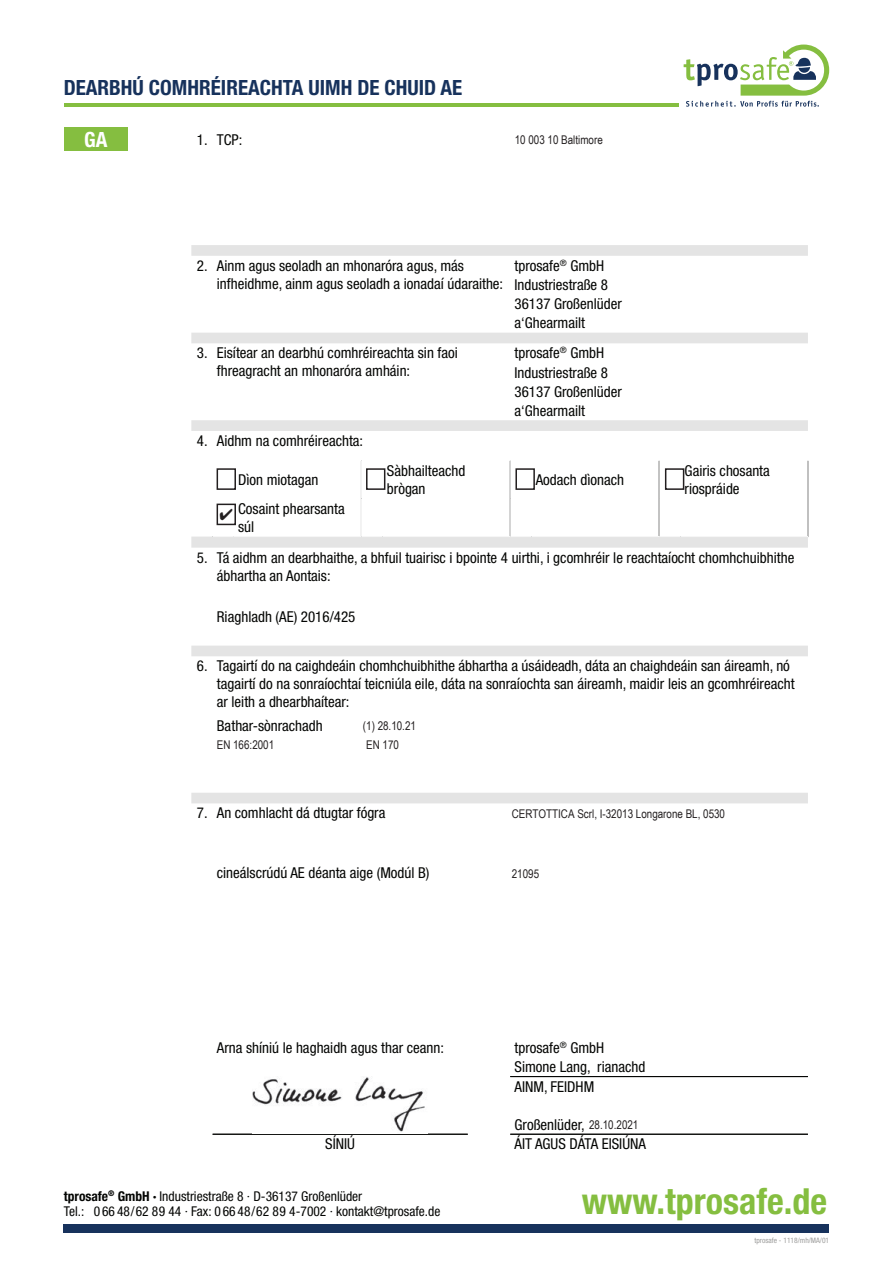
<style>
.page{position:relative;width:893px;height:1263px;background:#fff}
.page>*{position:absolute;margin:0;border:0;box-sizing:border-box;transform-origin:0 0}
.t1{font:700 condensed 36px "Helvetica Neue LTW1 G";color:#85be40}
.t2{font:700 condensed 21px "Helvetica Neue LTW1 G";color:#17325c}
.t3{font:700 condensed 21px "Helvetica Neue LTW1 G";color:#fff}
.t4{font:condensed 15px/18px "Helvetica Neue LTW1 G";color:#040503}
.t5{font:condensed 13.5px/15px "Helvetica Neue LTW1 G";color:#040503}
.t6{font:12px "Arial Narrow";color:#231f20}
.t7{font:condensed 7.5px "Helvetica Neue LTW1 G";color:#9d9d9c}
.s1{font-weight:700}
</style>
<div class="page">
<hr style="left:64px;top:103px;width:614px;height:4px;background:#85be40">
<svg style="left:684px;top:45px;width:145px;height:62px"></svg>
<div style="left:64px;top:1225px;width:765px;height:8px;background:#17325c"></div>
<div style="left:64px;top:128px;width:64px;height:23px;background:#85be40"></div>
<svg style="left:191px;top:245px;width:617px;height:558px"></svg>
<hr style="left:361px;top:461px;width:1px;height:38px;background:#fff">
<hr style="left:361px;top:499px;width:1px;height:37px;background:#fff">
<svg style="left:213px;top:536px;width:21px;height:1px"></svg>
<hr style="left:234px;top:536px;width:127px;height:1px;background:#fff">
<hr style="left:510px;top:461px;width:1px;height:38px;background:#fff">
<hr style="left:510px;top:499px;width:1px;height:37px;background:#fff">
<svg style="left:361px;top:536px;width:22px;height:1px"></svg>
<hr style="left:383px;top:536px;width:127px;height:1px;background:#fff">
<hr style="left:659px;top:461px;width:1px;height:38px;background:#fff">
<hr style="left:659px;top:499px;width:1px;height:37px;background:#fff">
<svg style="left:510px;top:536px;width:21px;height:1px"></svg>
<hr style="left:531px;top:536px;width:128px;height:1px;background:#fff">
<hr style="left:807px;top:461px;width:1px;height:38px;background:#fff">
<hr style="left:807px;top:499px;width:1px;height:37px;background:#fff">
<svg style="left:659px;top:536px;width:21px;height:1px"></svg>
<hr style="left:680px;top:536px;width:128px;height:1px;background:#fff">
<hr style="left:213px;top:1134px;width:255px;height:1px;background:#040503">
<hr style="left:510px;top:1076px;width:298px;height:1px;background:#040503">
<hr style="left:510px;top:1134px;width:298px;height:1px;background:#040503">
<img style="left:253px;top:1077px;width:172px;height:55px">
<div style="left:217px;top:468px;width:19px;height:22px;border:2px solid #231f20"></div>
<svg style="left:365px;top:468px;width:171px;height:23px"></svg>
<div style="left:665px;top:468px;width:19px;height:22px;border:2px solid #231f20"></div>
<div style="left:217px;top:504px;width:19px;height:21px;border:2px solid #231f20"></div>
<svg style="left:220px;top:509px;width:12px;height:11px"></svg>
<h2 class="t2" style="left:64px;top:75px;width:400px">DEARBHÚ COMHRÉIREACHTA UIMH DE CHUID AE</h2>
<h2 class="t3" style="left:84px;top:127px;width:25px">GA</h2>
<p class="t4" style="left:197px;top:132px;width:47px">1. TCP:</p>
<p class="t6" style="left:515px;top:133px;width:90px">10 003 10 Baltimore</p>
<p class="t4" style="left:217px;top:258px;width:288px;text-indent:-20px">2. Ainm agus seoladh an mhonaróra agus, más infheidhme, ainm agus seoladh a ionadaí údaraithe:</p>
<p class="t4" style="left:217px;top:345px;width:242px;text-indent:-20px">3. Eisítear an dearbhú comhréireachta sin faoi fhreagracht an mhonaróra amháin:</p>
<p class="t4" style="left:514px;top:257px;width:109px;line-height:19.2px">tprosafe<sup>®</sup> GmbH<br>Industriestraße 8<br>36137 Großenlüder</p>
<p class="t4" style="left:514px;top:345px;width:109px;line-height:19.2px">tprosafe<sup>®</sup> GmbH<br>Industriestraße 8<br>36137 Großenlüder</p>
<p class="t4" style="left:514px;top:315px;width:72px">a‘Ghearmailt</p>
<p class="t4" style="left:514px;top:403px;width:72px">a‘Ghearmailt</p>
<p class="t4" style="left:197px;top:433px;width:168px">4. Aidhm na comhréireachta:</p>
<p class="t4" style="left:238px;top:472px;width:82px">Dìon miotagan</p>
<p class="t4" style="left:387px;top:463px;width:80px">Sàbhailteachd brògan</p>
<p class="t4" style="left:536px;top:472px;width:90px">Aodach dìonach</p>
<p class="t4" style="left:685px;top:463px;width:87px">Gairis chosanta riospráide</p>
<p class="t4" style="left:238px;top:501px;width:108px">Cosaint phearsanta súl</p>
<p class="t4" style="left:217px;top:549px;width:579px;text-indent:-20px">5. Tá aidhm an dearbhaithe, a bhfuil tuairisc i bpointe 4 uirthi, i gcomhréir le reachtaíocht chomhchuibhithe ábhartha an Aontais:</p>
<p class="t4" style="left:217px;top:609px;width:140px">Riaghladh (AE) 2016/425</p>
<p class="t4" style="left:217px;top:658px;width:579px;text-indent:-20px">6. Tagairtí do na caighdeáin chomhchuibhithe ábhartha a úsáideadh, dáta an chaighdeáin san áireamh, nó tagairtí do na sonraíochtaí teicniúla eile, dáta na sonraíochta san áireamh, maidir leis an gcomhréireacht ar leith a dhearbhaítear:</p>
<p class="t4" style="left:217px;top:718px;width:107px">Bathar-sònrachadh</p>
<p class="t6" style="left:363px;top:719px;width:55px">(1) 28.10.21</p>
<p class="t6" style="left:217px;top:738px;width:59px">EN 166:2001</p>
<p class="t6" style="left:366px;top:738px;width:34px">EN 170</p>
<p class="t4" style="left:197px;top:805px;width:190px">7. An comhlacht dá dtugtar fógra</p>
<p class="t6" style="left:512px;top:807px;width:215px">CERTOTTICA Scrl, I-32013 Longarone BL, 0530</p>
<p class="t4" style="left:217px;top:865px;width:214px">cineálscrúdú AE déanta aige (Modúl B)</p>
<p class="t6" style="left:512px;top:866px;width:29px">21095</p>
<p class="t4" style="left:217px;top:1040px;width:229px">Arna shíniú le haghaidh agus thar ceann:</p>
<p class="t4" style="left:514px;top:1040px;width:91px">tprosafe<sup>®</sup> GmbH</p>
<p class="t4" style="left:514px;top:1059px;width:132px;line-height:19.2px">Simone Lang, rianachd<br>AINM, FEIDHM</p>
<p class="t4" style="left:514px;top:1117px;width:72px">Großenlüder,</p>
<p class="t6" style="left:589px;top:1118px;width:51px">28.10.2021</p>
<p class="t4" style="left:325px;top:1136px;width:31px">SÍNIÚ</p>
<p class="t4" style="left:514px;top:1136px;width:133px">ÁIT AGUS DÁTA EISIÚNA</p>
<p class="t5" style="left:64px;top:1189px;width:378px"><span class="s1">tprosafe</span><sup>®</sup> <span class="s1">GmbH ·</span> Industriestraße 8 · D-36137 Großenlüder<br>Tel.: 0 66 48/62 8 9 44 · Fax: 0 66 48/62 8 9 4-7002 · kontakt@tprosafe.de</p>
<h1 class="t1" style="left:582px;top:1181px;width:247px">www.tprosafe.de</h1>
<p class="t7" style="left:755px;top:1238px;width:76px">tprosafe - 1118/mh/MA/01</p>
</div>
